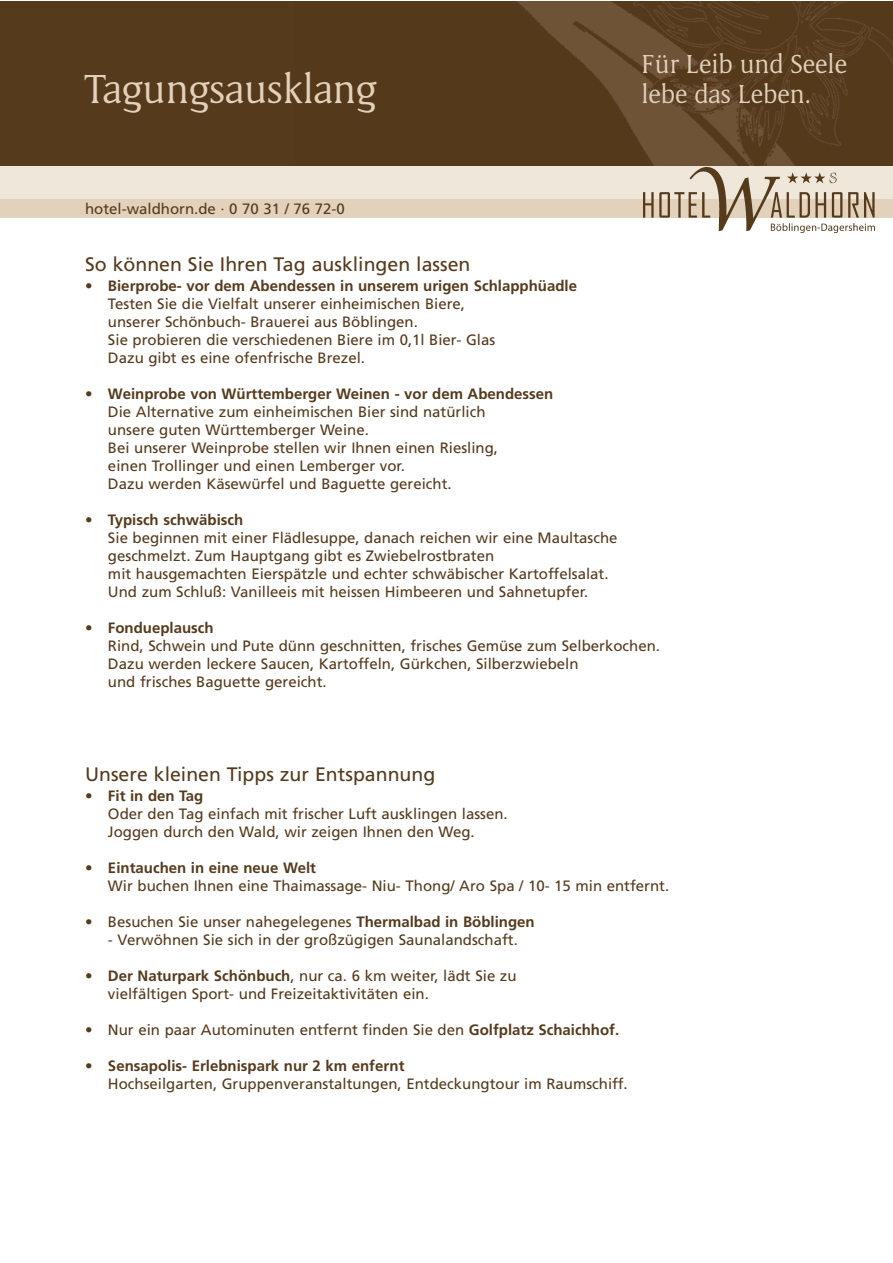
<style>
.page{position:relative;width:893px;height:1263px;background:#fff}
.page>*{position:absolute;margin:0;border:0;box-sizing:border-box;transform-origin:0 0}
.t1{font:42px "Memento";color:#e2d1bb}
.t2{font:27px/30px "Memento";color:#e2d1bb}
.t3{font:19.5px "Frutiger";color:#563a1c}
.t4{font:15px/18px "Frutiger";color:#563a1c}
.s1{font-weight:700}
</style>
<div class="page">
<div style="left:0;top:198px;width:892px;height:20px;background:#e2d1bb"></div>
<div style="left:0;top:157px;width:892px;height:42px;background:#efe7da"></div>
<div style="left:0;top:1px;width:892px;height:164px;background:#563a1c"></div>
<img style="left:517px;top:1px;width:375px;height:164px">
<img style="left:644px;top:168px;width:230px;height:65px">
<h1 class="t1" style="left:85px;top:71px;width:293px">Tagungsausklang</h1>
<p class="t4" style="left:85px;top:201px;width:261px">hotel-waldhorn.de · 0 70 31 / 76 72-0</p>
<h2 class="t2" style="left:641px;top:51px;width:207px">Für Leib und Seele lebe das Leben.</h2>
<h3 class="t3" style="left:85px;top:256px;width:387px">So können Sie Ihren Tag ausklingen lassen</h3>
<p class="t4" style="left:108px;top:278px;width:471px;text-indent:-23px">• <span class="s1">Bierprobe- vor dem Abendessen in unserem urigen Schlapphüadle </span>Testen Sie die Vielfalt unserer einheimischen Biere,<br>unserer Schönbuch- Brauerei aus Böblingen.<br>Sie probieren die verschiedenen Biere im 0,1l Bier- Glas<br>Dazu gibt es eine ofenfrische Brezel.</p>
<p class="t4" style="left:108px;top:386px;width:447px;text-indent:-23px">• <span class="s1">Weinprobe von Württemberger Weinen - vor dem Abendessen </span>Die Alternative zum einheimischen Bier sind natürlich<br>unsere guten Württemberger Weine.<br>Bei unserer Weinprobe stellen wir Ihnen einen Riesling,<br>einen Trollinger und einen Lemberger vor.<br>Dazu werden Käsewürfel und Baguette gereicht.</p>
<p class="t4" style="left:108px;top:512px;width:511px;text-indent:-23px">• <span class="s1">Typisch schwäbisch<br></span>Sie beginnen mit einer Flädlesuppe, danach reichen wir eine Maultasche geschmelzt. Zum Hauptgang gibt es Zwiebelrostbraten<br>mit hausgemachten Eierspätzle und echter schwäbischer Kartoffelsalat.<br>Und zum Schluß: Vanilleeis mit heissen Himbeeren und Sahnetupfer.</p>
<p class="t4" style="left:108px;top:620px;width:554px;text-indent:-23px">• <span class="s1">Fondueplausch<br></span>Rind, Schwein und Pute dünn geschnitten, frisches Gemüse zum Selberkochen.<br>Dazu werden leckere Saucen, Kartoffeln, Gürkchen, Silberzwiebeln<br>und frisches Baguette gereicht.</p>
<h3 class="t3" style="left:85px;top:766px;width:352px">Unsere kleinen Tipps zur Entspannung</h3>
<p class="t4" style="left:108px;top:787px;width:401px;text-indent:-23px">• <span class="s1">Fit in den Tag<br></span>Oder den Tag einfach mit frischer Luft ausklingen lassen.<br>Joggen durch den Wald, wir zeigen Ihnen den Weg.</p>
<p class="t4" style="left:108px;top:859px;width:563px;text-indent:-23px">• <span class="s1">Eintauchen in eine neue Welt<br></span>Wir buchen Ihnen eine Thaimassage- Niu- Thong/ Aro Spa / 10- 15 min entfernt.</p>
<p class="t4" style="left:85px;top:913px;width:451px">• Besuchen Sie unser nahegelegenes <span class="s1">Thermalbad in Böblingen</span></p>
<p class="t4" style="left:108px;top:931px;width:411px">- Verwöhnen Sie sich in der großzügigen Saunalandschaft.</p>
<p class="t4" style="left:108px;top:967px;width:410px;text-indent:-23px">• <span class="s1">Der Naturpark Schönbuch</span>, nur ca. 6 km weiter, lädt Sie zu vielfältigen Sport- und Freizeitaktivitäten ein.</p>
<p class="t4" style="left:85px;top:1021px;width:536px">• Nur ein paar Autominuten entfernt finden Sie den <span class="s1">Golfplatz Schaichhof.</span></p>
<p class="t4" style="left:108px;top:1057px;width:521px;text-indent:-23px">• <span class="s1">Sensapolis- Erlebnispark nur 2 km enfernt<br></span>Hochseilgarten, Gruppenveranstaltungen, Entdeckungtour im Raumschiff.</p>
</div>
